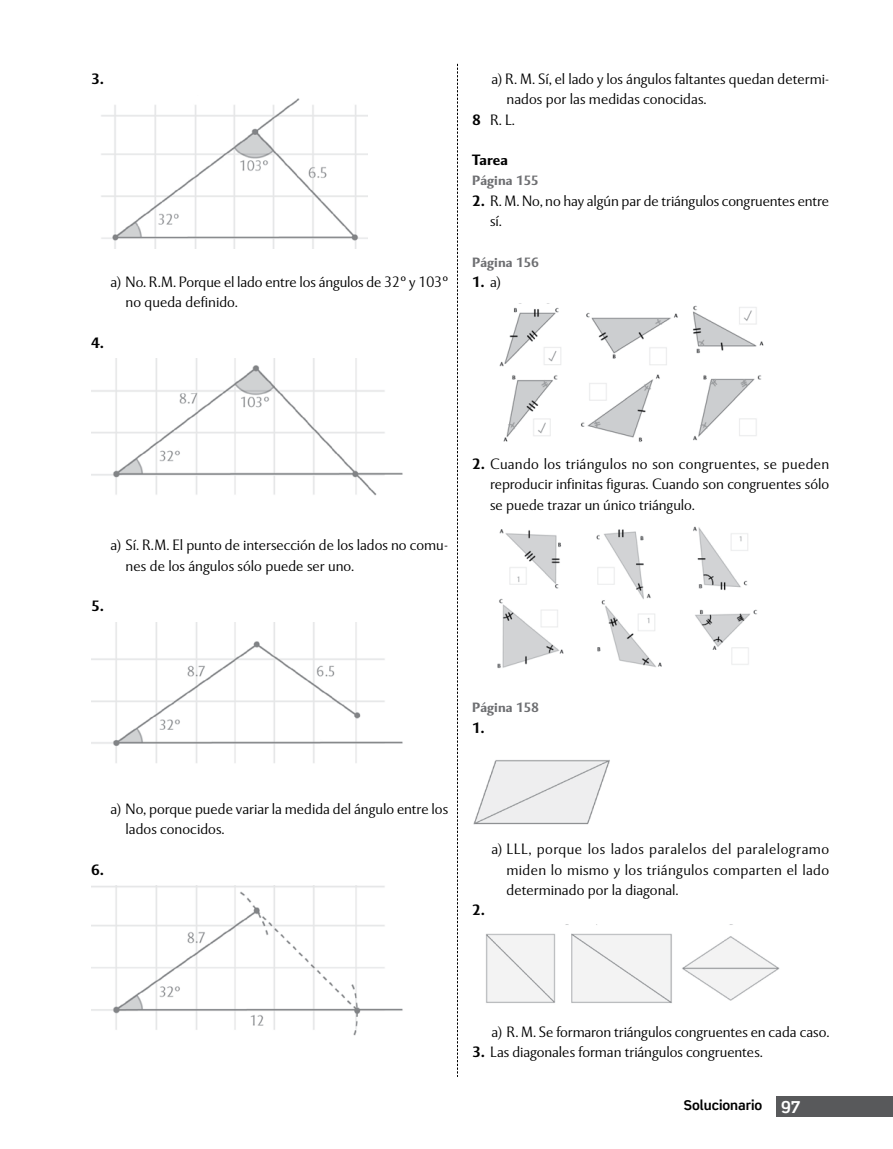
<style>
.page{position:relative;width:893px;height:1149px;background:#fff}
.page>*{position:absolute;margin:0;border:0;box-sizing:border-box;transform-origin:0 0}
.t1{font:300 15px/20.2px "Mentor Sans Std";letter-spacing:-.005em;color:#000}
.t2{font:700 15px "Mentor Sans Std";color:#000}
.t3{font:700 13.5px "Mentor Sans Std";letter-spacing:.005em;color:#6d6e71}
.t4{font:700 13.5px "Scene Std";color:#000}
.s1{font-weight:700}
.s2{font-weight:300}
.s3{font-size:16.5px;color:#fff}
</style>
<div class="page">
<div style="left:777px;top:1095px;width:116px;height:21px;background:#58595b"></div>
<svg style="left:457px;top:64px;width:1px;height:1012px"></svg>
<img style="left:101px;top:98px;width:266px;height:150px">
<img style="left:91px;top:358px;width:312px;height:138px">
<img style="left:91px;top:622px;width:312px;height:141px">
<img style="left:91px;top:885px;width:312px;height:151px">
<img style="left:499px;top:303px;width:265px;height:139px">
<img style="left:497px;top:526px;width:260px;height:142px">
<img style="left:473px;top:760px;width:137px;height:65px">
<img style="left:486px;top:924px;width:294px;height:79px">
<p class="t2" style="left:91px;top:69px;width:14px">3.</p>
<p class="t1" style="left:126px;top:271px;width:324px;text-indent:-15px">a) No. R.M. Porque el lado entre los ángulos de 32º y 103º no queda definido.</p>
<p class="t2" style="left:91px;top:332px;width:14px">4.</p>
<p class="t1" style="left:492px;top:69px;width:339px">a) R. M. Sí, el lado y los ángulos faltantes quedan determi-</p>
<p class="t1" style="left:507px;top:89px;width:201px">nados por las medidas conocidas.</p>
<p class="t1" style="left:472px;top:109px;width:44px"><span class="s1">8</span> R. L.</p>
<p class="t2" style="left:472px;top:150px;width:37px">Tarea</p>
<p class="t3" style="left:472px;top:172px;width:68px">Página 155</p>
<p class="t1" style="left:490px;top:190px;width:341px;text-indent:-18px"><span class="s1">2.</span> R. M. No, no hay algún par de triángulos congruentes entre sí.</p>
<p class="t3" style="left:472px;top:253px;width:69px">Página 156</p>
<p class="t2" style="left:472px;top:272px;width:30px">1. <span class="s2">a)</span></p>
<p class="t1" style="left:126px;top:535px;width:324px;text-indent:-15px">a) Sí. R.M. El punto de intersección de los lados no comu&shy;nes de los ángulos sólo puede ser uno.</p>
<p class="t2" style="left:91px;top:596px;width:14px">5.</p>
<p class="t1" style="left:490px;top:454px;width:341px;text-align:justify;text-indent:-18px"><span class="s1">2.</span> Cuando los triángulos no son congruentes, se pueden reproducir infinitas figuras. Cuando son congruentes sólo se puede trazar un único triángulo.</p>
<p class="t3" style="left:472px;top:698px;width:69px">Página 158</p>
<p class="t2" style="left:472px;top:717px;width:14px">1.</p>
<p class="t1" style="left:126px;top:798px;width:324px;text-indent:-15px">a) No, porque puede variar la medida del ángulo entre los lados conocidos.</p>
<p class="t2" style="left:91px;top:859px;width:14px">6.</p>
<p class="t1" style="left:507px;top:838px;width:324px;text-align:justify;text-indent:-15px">a) LLL, porque los lados paralelos del paralelogramo miden lo mismo y los triángulos comparten el lado determinado por la diagonal.</p>
<p class="t2" style="left:472px;top:899px;width:14px">2.</p>
<p class="t1" style="left:492px;top:1021px;width:339px">a) R. M. Se formaron triángulos congruentes en cada caso.</p>
<p class="t1" style="left:472px;top:1041px;width:292px"><span class="s1">3.</span> Las diagonales forman triángulos congruentes.</p>
<p class="t4" style="left:684px;top:1096px;width:119px">Solucionario <span class="s3">97</span></p>
</div>
